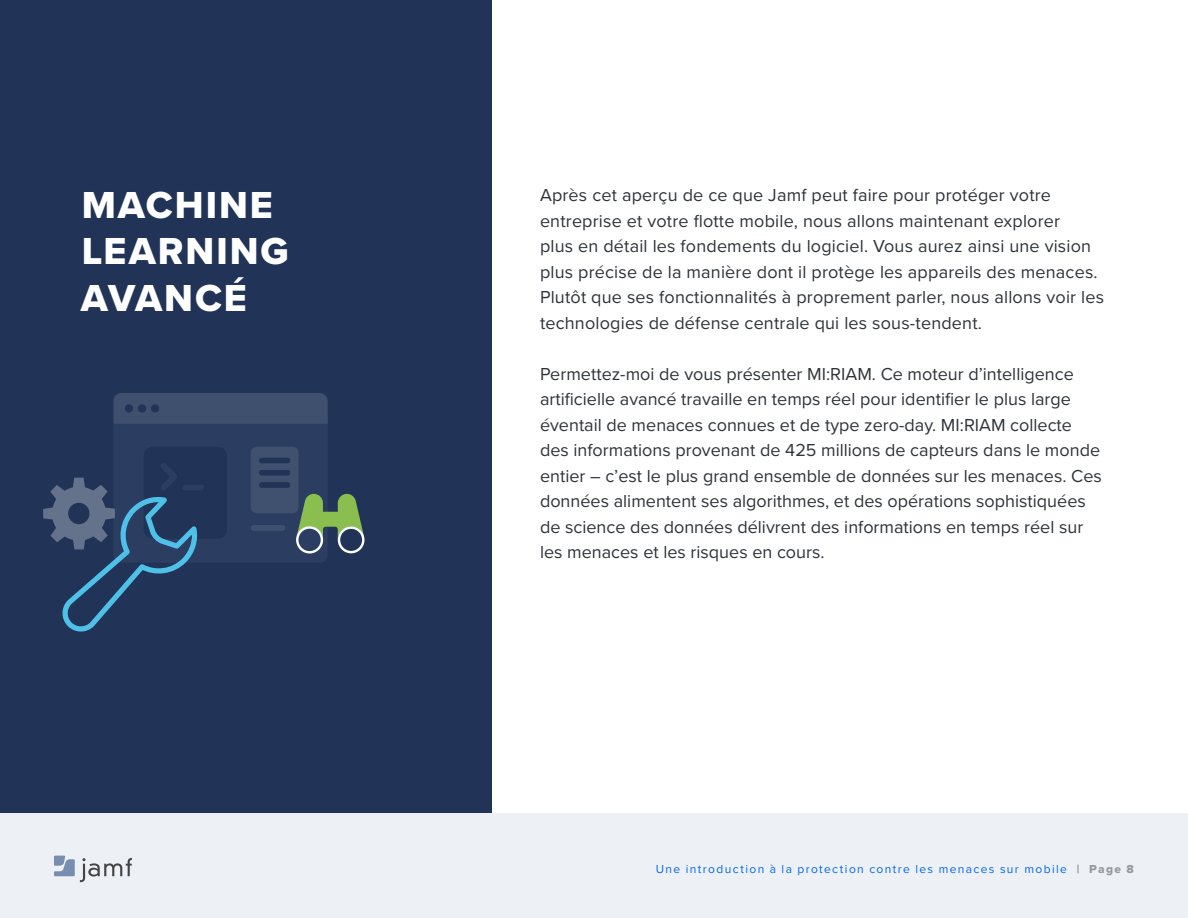
<style>
.page{position:relative;width:1188px;height:918px;background:#fff}
.page>*{position:absolute;margin:0;border:0;box-sizing:border-box;transform-origin:0 0}
.t1{font:39px/46.8px "Proxima Nova Extrabld";letter-spacing:.05em;color:#fff}
.t2{font:18px/25.5px "Proxima Nova";color:#2f343a}
.t3{font:12px "Proxima Nova";letter-spacing:.115em;color:#056ae6}
.s1{font-family:"Proxima Nova Extrabld";color:#979a9d}
</style>
<div class="page">
<div style="left:0;top:0;width:492px;height:837px;background:#213458"></div>
<div style="left:0;top:813px;width:1188px;height:105px;background:#edf0f5"></div>
<svg style="left:54px;top:856px;width:78px;height:26px"></svg>
<div style="left:113px;top:393px;width:215px;height:170px;background:#2b3d60;border-radius:8px"></div>
<div style="left:114px;top:393px;width:214px;height:31px;background:#3f506f"></div>
<div style="left:125px;top:404px;width:8px;height:9px;background:#213458;border-radius:50%"></div>
<div style="left:138px;top:404px;width:8px;height:9px;background:#213458;border-radius:50%"></div>
<div style="left:151px;top:404px;width:8px;height:9px;background:#213458;border-radius:50%"></div>
<div style="left:251px;top:525px;width:34px;height:6px;background:#3f4f6f;border-radius:3px"></div>
<div style="left:144px;top:447px;width:83px;height:92px;background:#213458;border-radius:9px"></div>
<div style="left:182px;top:485px;width:22px;height:6px;background:#2c3e60;border-radius:3px"></div>
<div style="left:251px;top:447px;width:47px;height:66px;background:#40506f;border-radius:6px"></div>
<div style="left:259px;top:458px;width:31px;height:5px;background:#213458;border-radius:3px"></div>
<div style="left:259px;top:470px;width:31px;height:6px;background:#213458;border-radius:3px"></div>
<div style="left:259px;top:482px;width:31px;height:6px;background:#213458;border-radius:3px"></div>
<svg style="left:296px;top:494px;width:69px;height:60px"></svg>
<svg style="left:43px;top:464px;width:154px;height:166px"></svg>
<h1 class="t1" style="left:81px;top:181px;width:209px">MACHINE<br>LEARNING<br>AVANCÉ</h1>
<p class="t2" style="left:540px;top:182px;width:566px">Après cet aperçu de ce que Jamf peut faire pour protéger votre entreprise et votre flotte mobile, nous allons maintenant explorer<br>plus en détail les fondements du logiciel. Vous aurez ainsi une vision plus précise de la manière dont il protège les appareils des menaces.<br>Plutôt que ses fonctionnalités à proprement parler, nous allons voir les technologies de défense centrale qui les sous-tendent.</p>
<p class="t2" style="left:540px;top:360px;width:563px">Permettez-moi de vous présenter MI:RIAM. Ce moteur d’intelligence artificielle avancé travaille en temps réel pour identifier le plus large éventail de menaces connues et de type zero-day. MI:RIAM collecte des informations provenant de 425 millions de capteurs dans le monde entier – c’est le plus grand ensemble de données sur les menaces. Ces données alimentent ses algorithmes, et des opérations sophistiquées de science des données délivrent des informations en temps réel sur les menaces et les risques en cours.</p>
<p class="t3" style="left:656px;top:860px;width:480px">Une introduction à la protection contre les menaces sur mobile <span class="s1">| Page 8</span></p>
</div>
